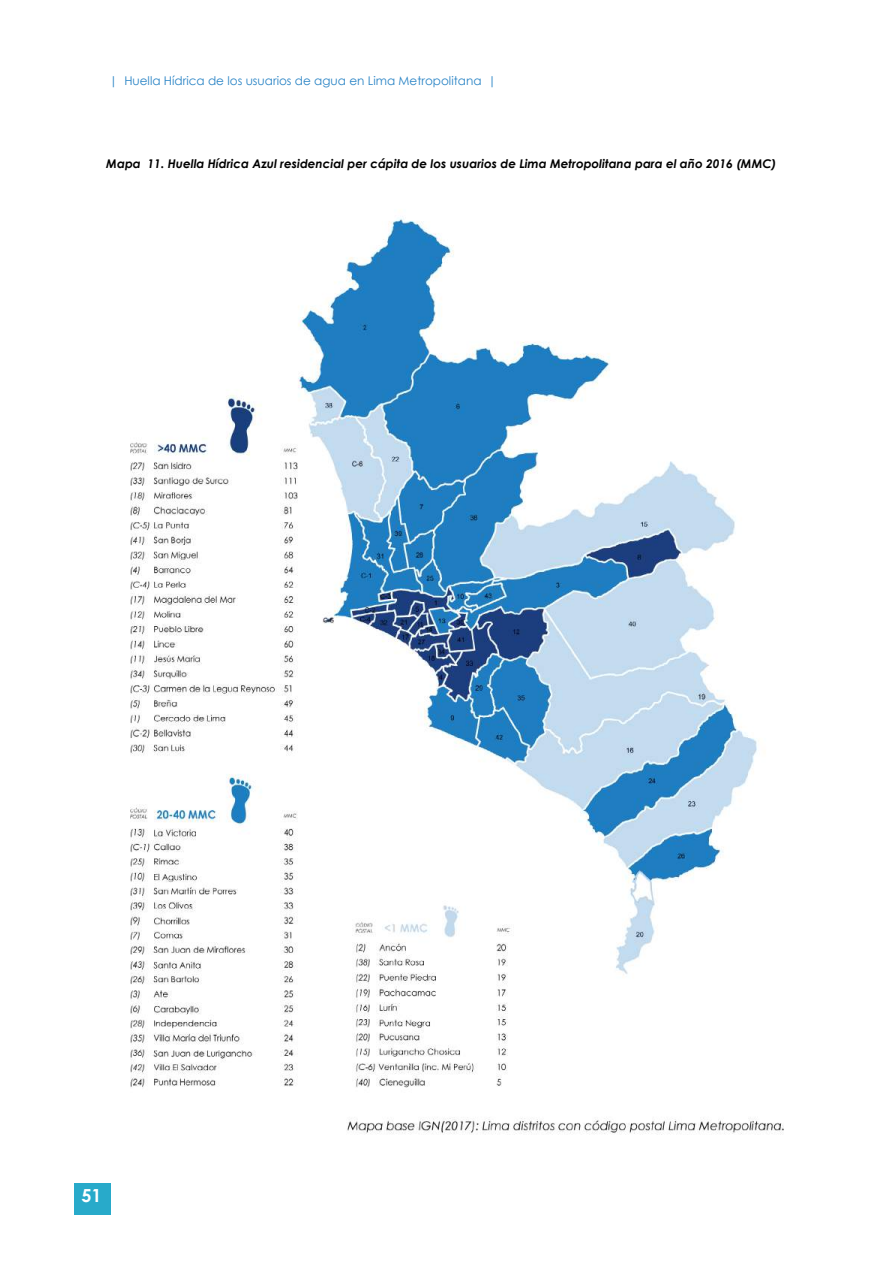
<style>
.page{position:relative;width:893px;height:1263px;background:#fff}
.page>*{position:absolute;margin:0;border:0;box-sizing:border-box;transform-origin:0 0}
.t1{font:700 18px "Century Gothic";color:#fff}
.t2{font:italic 700 12px "Century Gothic";color:#000}
.t3{font:12px "Century Gothic";color:#2883c5}
</style>
<div class="page">
<div style="left:74px;top:1183px;width:37px;height:32px;background:#28aaca"></div>
<img style="left:130px;top:218px;width:654px;height:917px">
<p class="t3" style="left:110px;top:72px;width:388px">| Huella Hídrica de los usuarios de agua en Lima Metropolitana |</p>
<p class="t2" style="left:106px;top:154px;width:672px">Mapa 11. Huella Hídrica Azul residencial per cápita de los usuarios de Lima Metropolitana para el año 2016 (MMC)</p>
<h1 class="t1" style="left:81px;top:1182px;width:22px">51</h1>
</div>
